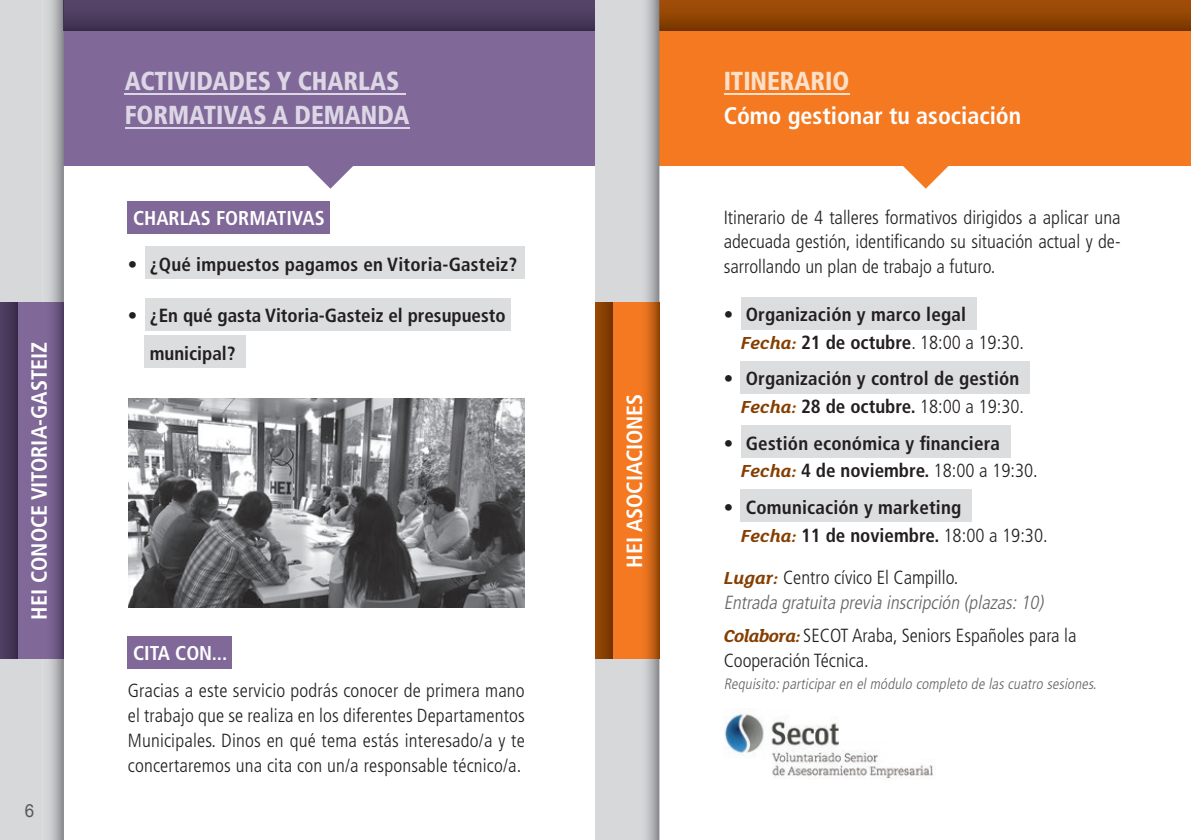
<style>
.page{position:relative;width:1191px;height:840px;background:#fff}
.page>*{position:absolute;margin:0;border:0;box-sizing:border-box;transform-origin:0 0}
.t1{font:900 condensed 26px/34px "Frutiger LT Std";color:#dcd6e5;scale:.95 1}
.t2{font:900 condensed 26px "Frutiger LT Std";color:#fde0c7;scale:.95 1}
.t3{font:700 condensed 24px "Frutiger LT Std";color:#fff}
.t4{font:700 condensed 22px "Frutiger LT Std";color:#fff}
.t5{font:700 condensed 20px "Frutiger LT Std";color:#fff}
.t6{font:300 condensed 19px/25px "Frutiger LT Std";color:#231f20;text-align:justify}
.t7{font:700 condensed 19px/27.8px "Frutiger LT Std";letter-spacing:.01em;color:#231f20}
.t8{font:italic 300 condensed 19px/25px "Frutiger LT Std";color:#636366}
.t9{font:18px "Arial";color:#636366;scale:.95 1}
.t10{font:italic 300 condensed 15px "Frutiger LT Std";color:#636366}
.s1{font-family:"FS Lola";font-style:italic;font-stretch:normal;color:#853e00}
.s2{font-weight:300}
.s3{font-family:"FS Lola";font-weight:700;font-stretch:normal;color:#853e00}
.s4{font-style:normal;color:#231f20}
.s5{font-family:"FS Lola";font-weight:700;font-style:italic;font-stretch:normal;color:#853e00}
</style>
<div class="page">
<div style="left:659px;top:0;width:532px;height:166px;background:#f47921"></div>
<div style="left:64px;top:0;width:533px;height:166px;background:#806899"></div>
<svg style="left:308px;top:166px;width:45px;height:23px"></svg>
<svg style="left:903px;top:166px;width:46px;height:23px"></svg>
<svg style="left:659px;top:0;width:532px;height:31px;background:#8e4303"></svg>
<svg style="left:65px;top:0;width:530px;height:31px;background:#4b3a5d"></svg>
<svg style="left:0;top:0;width:64px;height:839px;background:#cdced0"></svg>
<img style="left:64px;top:0;width:1px;height:31px">
<div style="left:0;top:302px;width:64px;height:356px;background:#806899"></div>
<div style="left:42px;top:302px;width:22px;height:356px;background:linear-gradient(to right,#8c72a6,#58456c)"></div>
<hr style="left:17px;top:302px;width:1px;height:356px;background:#382848">
<div style="left:0;top:302px;width:17px;height:356px;background:linear-gradient(to bottom,#473659,#473659)"></div>
<div style="left:595px;top:0;width:64px;height:839px;background:#d7d8da"></div>
<svg style="left:637px;top:0;width:22px;height:839px"></svg>
<div style="left:595px;top:302px;width:64px;height:356px;background:#f47921"></div>
<div style="left:637px;top:302px;width:22px;height:356px;background:linear-gradient(to right,#ff8427,#a9530e)"></div>
<hr style="left:612px;top:302px;width:1px;height:356px;background:#703200">
<svg style="left:595px;top:302px;width:17px;height:356px;background:#873f01"></svg>
<div style="left:128px;top:201px;width:202px;height:32px;background:#806899"></div>
<div style="left:145px;top:247px;width:380px;height:32px;background:#dcdddf"></div>
<div style="left:145px;top:298px;width:366px;height:32px;background:#dcdddf"></div>
<div style="left:145px;top:335px;width:101px;height:32px;background:#dcdddf"></div>
<hr style="left:125px;top:93px;width:281px;height:1px;background:#dcd6e5">
<hr style="left:125px;top:127px;width:284px;height:1px;background:#dcd6e5">
<img style="left:724px;top:709px;width:209px;height:69px">
<img style="left:129px;top:398px;width:396px;height:209px">
<div style="left:128px;top:636px;width:104px;height:32px;background:#806899"></div>
<div style="left:740px;top:297px;width:236px;height:32px;background:#dcdddf"></div>
<div style="left:740px;top:361px;width:290px;height:32px;background:#dcdddf"></div>
<div style="left:740px;top:425px;width:270px;height:32px;background:#dcdddf"></div>
<div style="left:740px;top:489px;width:231px;height:32px;background:#dcdddf"></div>
<hr style="left:723px;top:93px;width:126px;height:1px;background:#fde0c7">
<p class="t4" style="left:26px;top:619px;width:279px;rotate:-90deg">HEI CONOCE VITORIA-GASTEIZ</p>
<p class="t9" style="left:25px;top:798px;width:12px">6</p>
<h1 class="t1" style="left:125px;top:63px;width:301px">ACTIVIDADES Y CHARLAS<br>FORMATIVAS A DEMANDA</h1>
<p class="t5" style="left:133px;top:206px;width:193px">CHARLAS FORMATIVAS</p>
<p class="t7" style="left:128px;top:250px;width:391px">• ¿Qué impuestos pagamos en Vitoria-Gasteiz?</p>
<p class="t7" style="left:150px;top:297px;width:357px;line-height:37.4px;text-indent:-22px">• ¿En qué gasta Vitoria-Gasteiz el presupuesto municipal?</p>
<p class="t5" style="left:133px;top:641px;width:96px">CITA CON...</p>
<p class="t6" style="left:128px;top:677px;width:398px">Gracias a este servicio podrás conocer de primera mano el trabajo que se realiza en los diferentes Departamentos Municipales. Dinos en qué tema estás interesado/a y te concertaremos una cita con un/a responsable técnico/a.</p>
<p class="t4" style="left:621px;top:567px;width:175px;rotate:-90deg">HEI ASOCIACIONES</p>
<h1 class="t2" style="left:723px;top:65px;width:134px">ITINERARIO</h1>
<p class="t3" style="left:723px;top:101px;width:299px">Cómo gestionar tu asociación</p>
<p class="t6" style="left:723px;top:205px;width:398px">Itinerario de 4 talleres formativos dirigidos a aplicar una adecuada gestión, identificando su situación actual y de&shy;sarrollando un plan de trabajo a futuro.</p>
<p class="t7" style="left:740px;top:300px;width:285px;text-indent:-17px">• Organización y marco legal<br><span class="s1">Fecha:</span> 21 de octubre<span class="s2">. 18:00 a 19:30.</span></p>
<p class="t7" style="left:723px;top:364px;width:302px;text-align:right">• Organización y control de gestión<br><span class="s1">Fecha:</span> 28 de octubre. <span class="s2">18:00 a 19:30.</span></p>
<p class="t7" style="left:740px;top:429px;width:299px;text-indent:-17px">• Gestión económica y financiera<br><span class="s1">Fecha:</span> 4 de noviembre. <span class="s2">18:00 a 19:30.</span></p>
<p class="t7" style="left:740px;top:493px;width:308px;text-indent:-17px">• Comunicación y marketing<br><span class="s1">Fecha:</span> 11 de noviembre. <span class="s2">18:00 a 19:30.</span></p>
<p class="t8" style="left:723px;top:564px;width:325px"><span class="s3">Lugar:</span> <span class="s4">Centro cívico El Campillo.<br></span>Entrada gratuita previa inscripción (plazas:10)</p>
<p class="t6" style="left:723px;top:623px;width:354px"><span class="s5">Colabora:</span> SECOT Araba, Seniors Españoles para la<br>Cooperación Técnica.</p>
<p class="t10" style="left:723px;top:675px;width:377px">Requisito:participaren elmódulo completo de lascuatro sesiones.</p>
</div>
